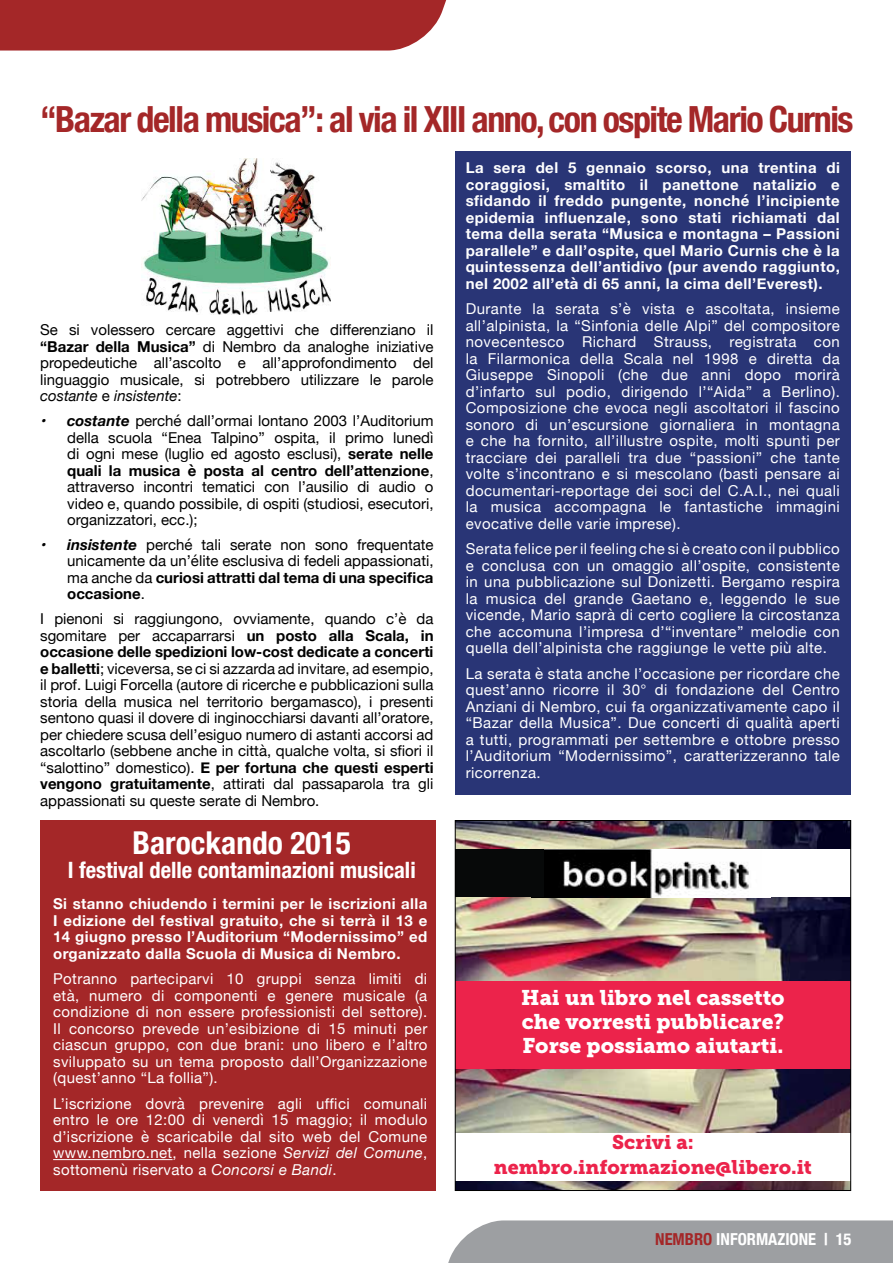
<style>
.page{position:relative;width:893px;height:1263px;background:#fff}
.page>*{position:absolute;margin:0;border:0;box-sizing:border-box;transform-origin:0 0}
.t1{font:700 condensed 36px "Helvetica Neue LT Com";letter-spacing:-.04em;color:#a42728}
.t2{font:700 condensed 31.5px "Helvetica Neue LT Com";color:#fff}
.t3{font:700 condensed 22.5px "Helvetica Neue LT Com";color:#fff}
.t4{font:21.15px/24.2px "Museo Slab 900";color:#fff;text-align:justify}
.t5{font:19.65px/24.2px "Museo Slab 900";color:#ec234b;text-align:center}
.t6{font:700 condensed 16.5px "Helvetica Neue LT Com";color:#fff}
.t7{font:15px/16.5px "Helvetica Neue";letter-spacing:.03em;color:#fff;text-align:justify}
.t8{font:15px/16.5px "Helvetica Neue";color:#000;text-align:justify}
.t9{font:700 15px/16.5px "Helvetica Neue";letter-spacing:.025em;color:#fff;text-align:justify}
.s1{font-weight:700}
.s2{font-style:italic}
.s3{font-weight:700;font-style:italic}
.s4{color:#a42728}
</style>
<div class="page">
<img style="left:142px;top:158px;width:189px;height:157px">
<div style="left:455px;top:151px;width:395px;height:643px;background:#293576"></div>
<div style="left:40px;top:820px;width:396px;height:371px;background:#a42728"></div>
<hr style="left:53px;top:1159px;width:120px;height:1px;background:#fff">
<img style="left:457px;top:822px;width:392px;height:367px">
<div style="left:455px;top:1133px;width:396px;height:48px;background:#fff"></div>
<div style="left:455px;top:981px;width:396px;height:87px;background:#ec234b"></div>
<img style="left:544px;top:850px;width:218px;height:47px">
<div style="left:455px;top:850px;width:89px;height:47px;background:#070909"></div>
<div style="left:762px;top:850px;width:89px;height:47px;background:#fff"></div>
<div style="left:455px;top:820px;width:396px;height:371px;border:1px solid #000"></div>
<div style="left:0;top:0;width:447px;height:51px;background:#a42728"></div>
<div style="left:448px;top:1220px;width:445px;height:43px;background:#9d9fa2"></div>
<h1 class="t1" style="left:40px;top:98px;width:815px">“Bazar della musica”: al via il XIII anno, con ospite Mario Curnis</h1>
<p class="t8" style="left:40px;top:323px;width:395px">Se si volessero cercare aggettivi che differenziano il <span class="s1">“Bazar della Musica”</span> di Nembro da analoghe iniziative propedeutiche all’ascolto e all’approfondimento del linguaggio musicale, si potrebbero utilizzare le parole <span class="s2">costante</span> e <span class="s2">insistente</span>:</p>
<p class="t8" style="left:67px;top:413px;width:368px;text-indent:-27px"><span class="s3">• costante</span> perché dall’ormai lontano 2003 l’Auditorium della scuola “Enea Talpino” ospita, il primo lunedì di ogni mese (luglio ed agosto esclusi), <span class="s1">serate nelle quali la musica è posta al centro dell’attenzione</span>, attraverso incontri tematici con l’ausilio di audio o video e, quando possibile, di ospiti (studiosi, esecutori, organizzatori, ecc.);</p>
<p class="t8" style="left:67px;top:537px;width:368px;text-indent:-27px"><span class="s3">• insistente</span> perché tali serate non sono frequentate unicamente da un’élite esclusiva di fedeli appassionati, ma anche da <span class="s1">curiosi attratti dal tema di una specifica occasione</span>.</p>
<p class="t8" style="left:40px;top:611px;width:395px">I pienoni si raggiungono, ovviamente, quando c’è da sgomitare per accaparrarsi <span class="s1">un posto alla Scala, in occasione delle spedizioni low-cost dedicate a concerti e balletti</span>; viceversa, se ci si azzarda ad invitare, ad esempio, il prof. Luigi Forcella (autore di ricerche e pubblicazioni sulla storia della musica nel territorio bergamasco), i presenti sentono quasi il dovere di inginocchiarsi davanti all’oratore, per chiedere scusa dell’esiguo numero di astanti accorsi ad ascoltarlo (sebbene anche in città, qualche volta, si sfiori il “salottino” domestico). <span class="s1">E per fortuna che questi esperti vengono gratuitamente</span>, attirati dal passaparola tra gli appassionati su queste serate di Nembro.</p>
<h2 class="t2" style="left:133px;top:823px;width:220px">Barockando 2015</h2>
<h3 class="t3" style="left:68px;top:856px;width:349px">I festival delle contaminazioni musicali</h3>
<p class="t9" style="left:53px;top:896px;width:376px">Si stanno chiudendo i termini per le iscrizioni alla I edizione del festival gratuito, che si terrà il 13 e 14 giugno presso l’Auditorium “Modernissimo” ed organizzato dalla Scuola di Musica di Nembro.</p>
<p class="t7" style="left:53px;top:971px;width:376px">Potranno parteciparvi 10 gruppi senza limiti di età, numero di componenti e genere musicale (a condizione di non essere professionisti del settore).<br>Il concorso prevede un’esibizione di 15 minuti per ciascun gruppo, con due brani: uno libero e l’altro sviluppato su un tema proposto dall’Organizzazione (quest’anno “La follia”).</p>
<p class="t7" style="left:53px;top:1096px;width:376px">L’iscrizione dovrà prevenire agli uffici comunali entro le ore 12:00 di venerdì 15 maggio; il modulo d’iscrizione è scaricabile dal sito web del Comune www.nembro.net, nella sezione <span class="s2">Servizi del Comune</span>, sottomenù riservato a <span class="s2">Concorsi e Bandi</span>.</p>
<p class="t9" style="left:466px;top:160px;width:376px">La sera del 5 gennaio scorso, una trentina di coraggiosi, smaltito il panettone natalizio e sfidando il freddo pungente, nonché l’incipiente epidemia influenzale, sono stati richiamati dal tema della serata “Musica e montagna – Passioni parallele” e dall’ospite, quel Mario Curnis che è la quintessenza dell’antidivo (pur avendo raggiunto, nel 2002 all’età di 65 anni, la cima dell’Everest).</p>
<p class="t7" style="left:466px;top:301px;width:376px">Durante la serata s’è vista e ascoltata, insieme all’alpinista, la “Sinfonia delle Alpi” del compositore novecentesco Richard Strauss, registrata con la Filarmonica della Scala nel 1998 e diretta da Giuseppe Sinopoli (che due anni dopo morirà d’infarto sul podio, dirigendo l’“Aida” a Berlino).<br>Composizione che evoca negli ascoltatori il fascino sonoro di un’escursione giornaliera in montagna e che ha fornito, all’illustre ospite, molti spunti per tracciare dei paralleli tra due “passioni” che tante volte s’incontrano e si mescolano (basti pensare ai documentari-reportage dei soci del C.A.I., nei quali la musica accompagna le fantastiche immagini evocative delle varie imprese).</p>
<p class="t7" style="left:466px;top:541px;width:376px">Serata felice per il feeling che si è creato con il pubblico e conclusa con un omaggio all’ospite, consistente in una pubblicazione sul Donizetti. Bergamo respira la musica del grande Gaetano e, leggendo le sue vicende, Mario saprà di certo cogliere la circostanza che accomuna l’impresa d’“inventare” melodie con quella dell’alpinista che raggiunge le vette più alte.</p>
<p class="t7" style="left:466px;top:666px;width:376px">La serata è stata anche l’occasione per ricordare che quest’anno ricorre il 30° di fondazione del Centro Anziani di Nembro, cui fa organizzativamente capo il “Bazar della Musica”. Due concerti di qualità aperti a tutti, programmati per settembre e ottobre presso l’Auditorium “Modernissimo”, caratterizzeranno tale ricorrenza.</p>
<h3 class="t4" style="left:521px;top:985px;width:265px">Hai un libro nel cassetto che vorresti pubblicare?<br>Forse possiamo aiutarti.</h3>
<h3 class="t5" style="left:494px;top:1130px;width:319px">Scrivi a: nembro.informazione@libero.it</h3>
<p class="t6" style="left:655px;top:1229px;width:198px"><span class="s4">NEMBRO</span> INFORMAZIONE | 15</p>
</div>
